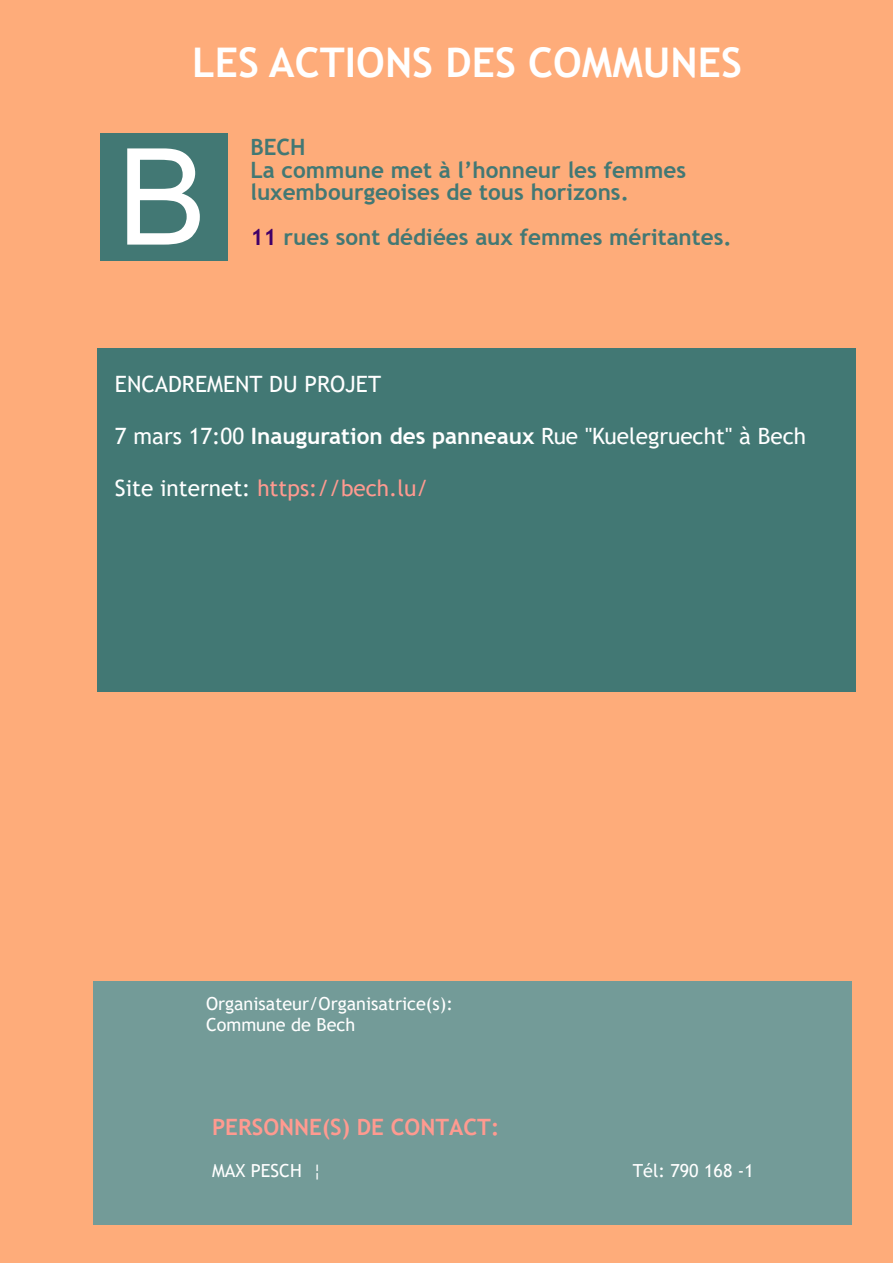
<style>
.page{position:relative;width:893px;height:1263px;background:#feac7a}
.page>*{position:absolute;margin:0;border:0;box-sizing:border-box;transform-origin:0 0}
.t1{font:134.25px "Arial";color:#fff}
.t2{font:700 40.8px "Trebuchet MS";color:#fff}
.t3{font:700 22.5px/22.5px "Trebuchet MS";color:#427874}
.t4{font:22.5px "Trebuchet MS";color:#fff}
.t5{font:22.5px "Trebuchet MS";color:#ff9a90}
.t6{font:700 22.5px "Trebuchet MS";color:#ff9a90}
.t7{font:18px/20.9px "Trebuchet MS";color:#fff}
.s1{color:#410068}
.s2{font-weight:700}
.s3{color:#fff}
</style>
<div class="page">
<div style="left:94px;top:981px;width:758px;height:243px;background:#739b98"></div>
<div style="left:100px;top:133px;width:127px;height:127px;background:#427874"></div>
<div style="left:97px;top:348px;width:759px;height:344px;background:#427874"></div>
<h2 class="t2" style="left:192px;top:47px;width:551px">LES ACTIONS DES COMMUNES</h2>
<h1 class="t1" style="left:117px;top:147px;width:91px">B</h1>
<p class="t3" style="left:250px;top:138px;width:437px">BECH<br>La commune met à l’honneur les femmes luxembourgeoises de tous horizons.</p>
<p class="t3" style="left:250px;top:228px;width:483px"><span class="s1">11</span> rues sont dédiées aux femmes méritantes.</p>
<p class="t4" style="left:115px;top:375px;width:268px">ENCADREMENT DU PROJET</p>
<p class="t4" style="left:115px;top:428px;width:693px">7 mars 17:00 <span class="s2">Inauguration des panneaux</span> Rue "Kuelegruecht" à Bech</p>
<p class="t5" style="left:115px;top:480px;width:315px"><span class="s3">Site internet:</span> https://bech.lu/</p>
<p class="t7" style="left:206px;top:995px;width:248px">Organisateur/Organisatrice(s):<br>Commune de Bech</p>
<p class="t6" style="left:212px;top:1118px;width:289px">PERSONNE(S) DE CONTACT:</p>
<p class="t7" style="left:212px;top:1162px;width:111px">MAX PESCH ¦</p>
<p class="t7" style="left:633px;top:1162px;width:123px">Tél: 790 168 -1</p>
</div>
